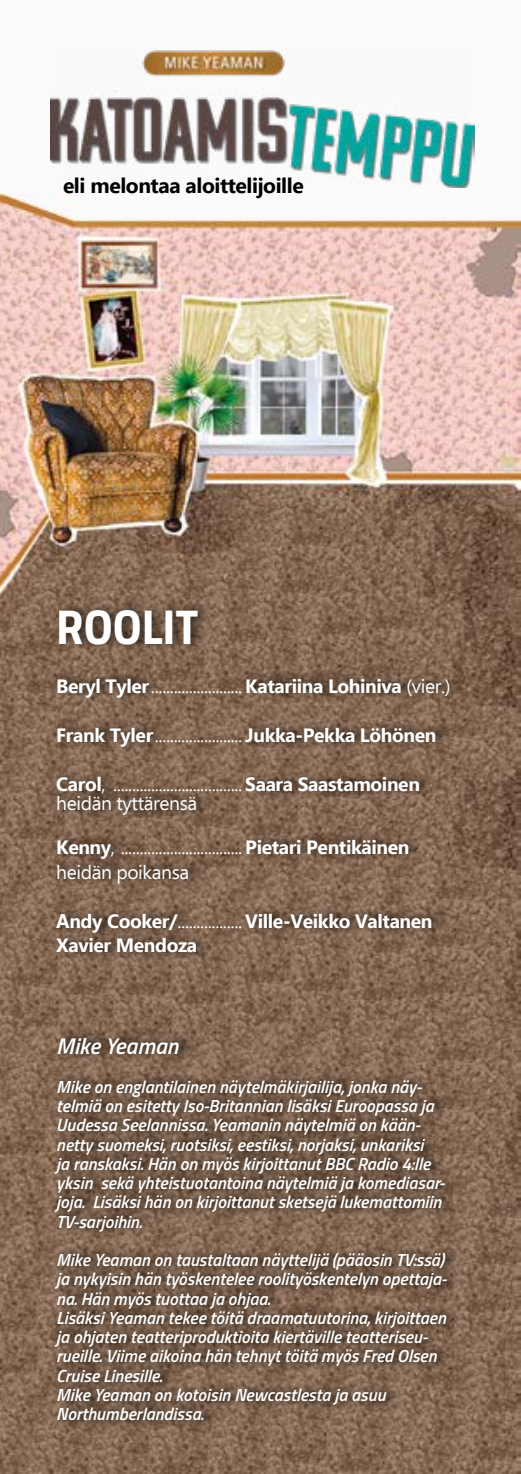
<style>
.page{position:relative;width:521px;height:1474px;background:#fff}
.page>*{position:absolute;margin:0;border:0;box-sizing:border-box;transform-origin:0 0}
.t1{font:49px "Titillium Bold Upright";color:#fff}
.t2{font:italic 600 22.75px "Titillium";color:#fff}
.t3{font:700 21px "Ebrima";letter-spacing:-.02em;color:#000}
.t4{font:19.25px/19.2px "Ebrima";letter-spacing:-.02em;color:#fff}
.t5{font:700 19.25px/24.5px "Ebrima";letter-spacing:-.02em;color:#fff}
.t6{font:italic 600 17.5px/19.2px "Titillium";color:#fff}
.s1{font-weight:700}
.s2{font-weight:400}
</style>
<div class="page">
<img style="left:0;top:47px;width:521px;height:1426px">
<div style="left:52px;top:600px;width:411px;height:360px;background:#000;opacity:.75"></div>
<div style="left:50px;top:1027px;width:411px;height:401px;background:#000;opacity:.8"></div>
<img style="left:51px;top:48px;width:423px;height:140px">
<p class="t3" style="left:63px;top:169px;width:242px">eli melontaa aloittelijoille</p>
<h1 class="t1" style="left:56px;top:588px;width:143px">ROOLIT</h1>
<p class="t4" style="left:56px;top:676px;width:396px"><span class="s1">Beryl Tyler</span>........................ <span class="s1">Katariina Lohiniva</span> (vier.)</p>
<p class="t5" style="left:56px;top:721px;width:382px">Frank Tyler<span class="s2">.......................</span> Jukka-Pekka Löhönen</p>
<p class="t4" style="left:56px;top:774px;width:365px"><span class="s1">Carol</span>, .................................. <span class="s1">Saara Saastamoinen </span>heidän tyttärensä</p>
<p class="t4" style="left:56px;top:834px;width:355px;line-height:24.5px"><span class="s1">Kenny</span>, ................................ <span class="s1">Pietari Pentikäinen </span>heidän poikansa</p>
<p class="t5" style="left:56px;top:907px;width:378px">Andy Cooker/<span class="s2">.................</span> Ville-Veikko Valtanen<br>Xavier Mendoza</p>
<h2 class="t2" style="left:56px;top:1029px;width:124px">Mike Yeaman</h2>
<p class="t6" style="left:56px;top:1076px;width:390px">Mike on englantilainen näytelmäkirjailija, jonka näy&shy;telmiä on esitetty Iso-Britannian lisäksi Euroopassa ja Uudessa Seelannissa. Yeamanin näytelmiä on kään&shy;netty suomeksi, ruotsiksi, eestiksi, norjaksi, unkariksi<br>ja ranskaksi. Hän on myös kirjoittanut BBC Radio 4:lle yksin sekä yhteistuotantoina näytelmiä ja komediasar&shy;joja. Lisäksi hän on kirjoittanut sketsejä lukemattomiin TV-sarjoihin.</p>
<p class="t6" style="left:56px;top:1249px;width:392px">Mike Yeaman on taustaltaan näyttelijä (pääosin TV:ssä) ja nykyisin hän työskentelee roolityöskentelyn opettaja&shy;na. Hän myös tuottaa ja ohjaa.<br>Lisäksi Yeaman tekee töitä draamatuutorina, kirjoittaen ja ohjaten teatteriproduktioita kiertäville teatteriseu&shy;rueille. Viime aikoina hän tehnyt töitä myös Fred Olsen Cruise Linesille.<br>Mike Yeaman on kotoisin Newcastlesta ja asuu Northumberlandissa.</p>
</div>
